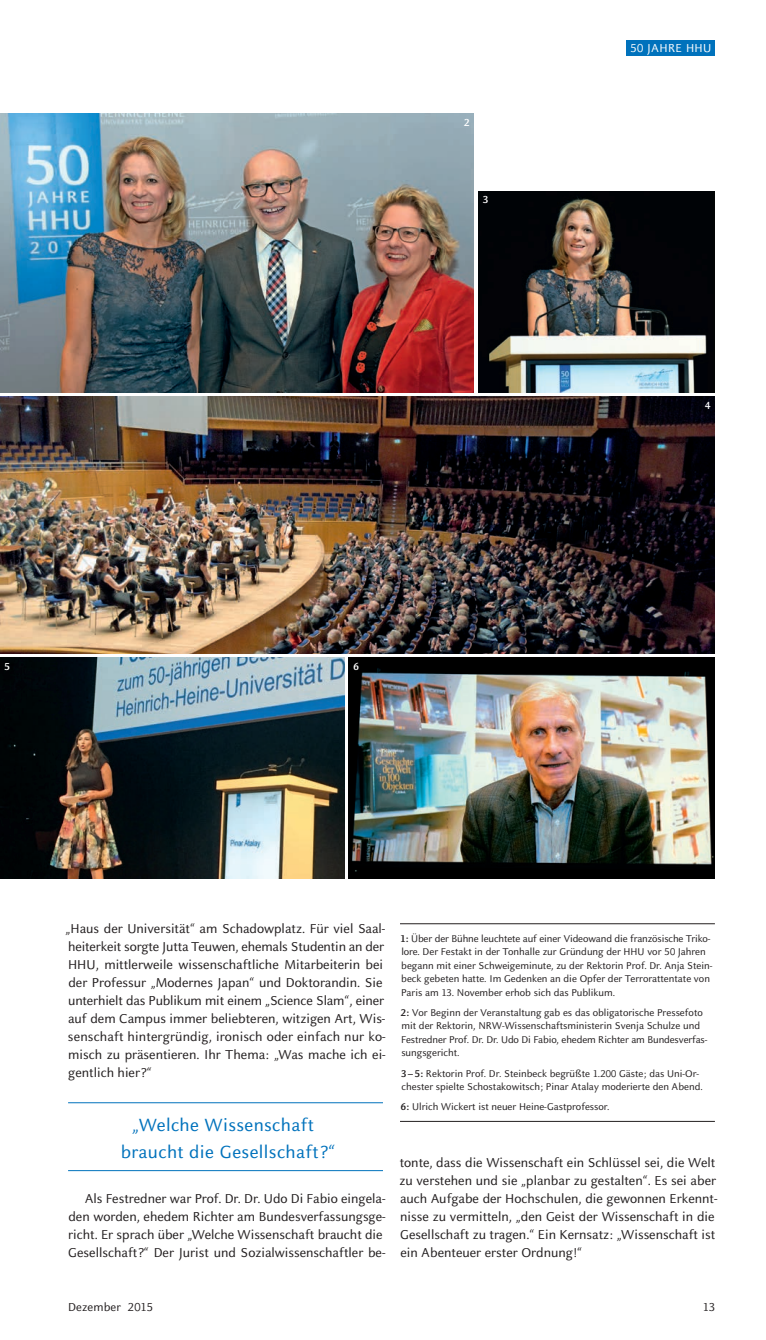
<style>
.page{position:relative;width:766px;height:1340px;background:#fff}
.page>*{position:absolute;margin:0;border:0;box-sizing:border-box;transform-origin:0 0}
.t1{font:19.5px/27px "Celeste Sans Pro";letter-spacing:.02em;color:#0072bc;text-align:center}
.t2{font:14.25px/18px "Celeste Sans Pro";color:#231f20}
.t3{font:12.75px "Celeste Sans Pro";letter-spacing:.01em;color:#231f20}
.t4{font:12.75px "Celeste Sans Pro";letter-spacing:.03em;color:#fff}
.t5{font:700 11.25px "Celeste Sans Pro";color:#fff}
.t6{font:10.8px/13.5px "Celeste Sans Pro";color:#231f20}
.s1{font-weight:700}
</style>
<div class="page">
<div style="left:626px;top:40px;width:88px;height:15px;background:#0072bc"></div>
<img style="left:0;top:396px;width:714px;height:257px">
<img style="left:0;top:113px;width:474px;height:279px">
<img style="left:0;top:657px;width:344px;height:221px">
<img style="left:349px;top:657px;width:365px;height:221px">
<img style="left:478px;top:191px;width:236px;height:201px">
<hr style="left:68px;top:1102px;width:315px;height:1px;background:#0072bc">
<hr style="left:68px;top:1170px;width:315px;height:1px;background:#0072bc">
<hr style="left:400px;top:923px;width:314px;height:1px;background:#231f20">
<hr style="left:400px;top:1121px;width:314px;height:1px;background:#231f20">
<p class="t5" style="left:464px;top:118px;width:7px">2</p>
<p class="t5" style="left:482px;top:196px;width:7px">3</p>
<p class="t4" style="left:630px;top:43px;width:83px">50 JAHRE HHU</p>
<p class="t5" style="left:704px;top:401px;width:7px">4</p>
<p class="t5" style="left:4px;top:662px;width:7px">5</p>
<p class="t5" style="left:353px;top:662px;width:7px">6</p>
<p class="t2" style="left:65px;top:920px;width:321px">„Haus der Universität“ am Schadowplatz. Für viel Saal&shy;heiterkeit sorgte Jutta Teuwen, ehemals Studentin an der HHU, mittlerweile wissenschaftliche Mitarbeiterin bei der Professur „Modernes Japan“ und Doktorandin. Sie unterhielt das Publikum mit einem „Science Slam“, einer auf dem Campus immer beliebteren, witzigen Art, Wis&shy;senschaft hintergründig, ironisch oder einfach nur ko&shy;misch zu präsentieren. Ihr Thema: „Was mache ich ei&shy;gentlich hier?“</p>
<h1 class="t1" style="left:121px;top:1112px;width:216px">„Welche Wissenschaft braucht die Gesellschaft?“</h1>
<p class="t2" style="left:68px;top:1190px;width:319px;text-indent:16px">Als Festredner war Prof. Dr. Dr. Udo Di Fabio eingela&shy;den worden, ehedem Richter am Bundesverfassungsge&shy;richt. Er sprach über „Welche Wissenschaft braucht die Gesellschaft?“ Der Jurist und Sozialwissenschaftler be-</p>
<p class="t6" style="left:400px;top:932px;width:313px"><span class="s1">1:</span> Über der Bühne leuchtete auf einer Videowand die französische Triko&shy;lore. Der Festakt in der Tonhalle zur Gründung der HHU vor 50 Jahren begann mit einer Schweigeminute, zu der Rektorin Prof. Dr. Anja Stein&shy;beck gebeten hatte. Im Gedenken an die Opfer der Terrorattentate von Paris am 13. November erhob sich das Publikum.</p>
<p class="t6" style="left:400px;top:1006px;width:308px"><span class="s1">2:</span> Vor Beginn der Veranstaltung gab es das obligatorische Pressefoto mit der Rektorin, NRW-Wissenschaftsministerin Svenja Schulze und Festredner Prof. Dr. Dr. Udo Di Fabio, ehedem Richter am Bundesverfas&shy;sungsgericht.</p>
<p class="t6" style="left:400px;top:1067px;width:303px"><span class="s1">3 – 5:</span> Rektorin Prof. Dr. Steinbeck begrüßte 1.200 Gäste; das Uni-Or&shy;chester spielte Schostakowitsch; Pinar Atalay moderierte den Abend.</p>
<p class="t6" style="left:400px;top:1101px;width:210px"><span class="s1">6:</span> Ulrich Wickert ist neuer Heine-Gastprofessor.</p>
<p class="t2" style="left:399px;top:1154px;width:319px">tonte, dass die Wissenschaft ein Schlüssel sei, die Welt zu verstehen und sie „planbar zu gestalten“. Es sei aber auch Aufgabe der Hochschulen, die gewonnen Erkennt&shy;nisse zu vermitteln, „den Geist der Wissenschaft in die Gesellschaft zu tragen.“ Ein Kernsatz: „Wissenschaft ist ein Abenteuer erster Ordnung!“</p>
<p class="t3" style="left:68px;top:1301px;width:86px">Dezember 2015</p>
<p class="t3" style="left:702px;top:1301px;width:14px">13</p>
</div>
